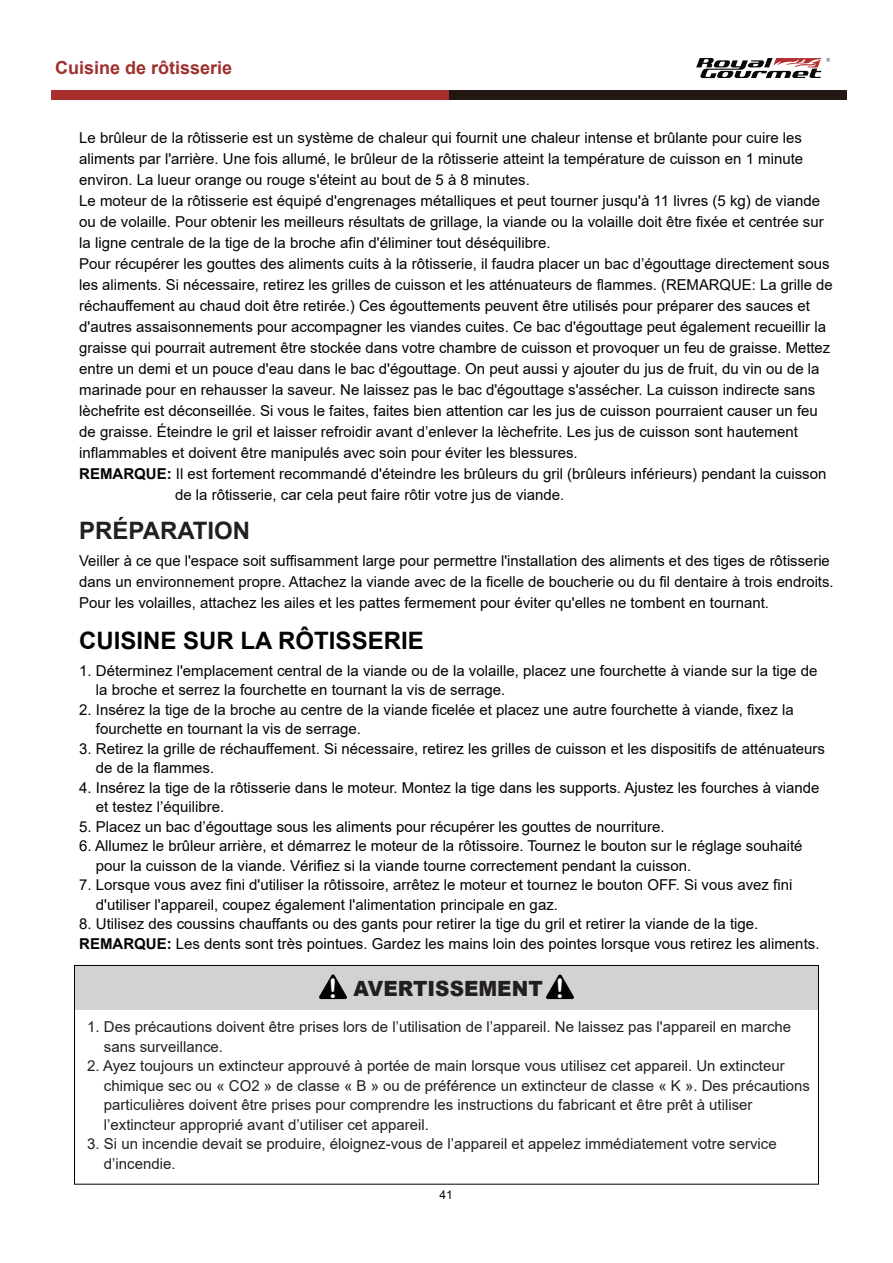
<style>
.page{position:relative;width:893px;height:1263px;background:#fff}
.page>*{position:absolute;margin:0;border:0;box-sizing:border-box;transform-origin:0 0}
.t1{font:700 24px "Arial";color:#030303}
.t2{font:700 24px "Arial";color:#231f20}
.t3{font:900 21px "Arial";color:#231f20;scale:.95 1}
.t4{font:700 18px "Arial";color:#9f312d}
.t5{font:15px/19.5px "Arial";color:#030303}
.t6{font:15px/19.5px "Arial";color:#231f20}
.t7{font:12px "Arial";color:#030303}
.s1{font-weight:700}
.s2{font-family:"Arial Rounded MT Bold";font-weight:400;font-size:26.85px;color:#fff}
</style>
<div class="page">
<div style="left:449px;top:90px;width:398px;height:9px;background:#221713"></div>
<div style="left:51px;top:90px;width:398px;height:9px;background:#a92f2e"></div>
<svg style="left:696px;top:58px;width:134px;height:20px"></svg>
<div style="left:75px;top:965px;width:743px;height:45px;background:#d1d2d4"></div>
<div style="left:74px;top:965px;width:745px;height:219px;border:1px solid #030303"></div>
<svg style="left:546px;top:974px;width:28px;height:25px"></svg>
<svg style="left:319px;top:974px;width:28px;height:25px"></svg>
<p class="t4" style="left:55px;top:55px;width:179px">Cuisine de rôtisserie</p>
<p class="t5" style="left:79px;top:128px;width:724px">Le brûleur de la rôtisserie est un système de chaleur qui fournit une chaleur intense et brûlante pour cuire les</p>
<p class="t5" style="left:79px;top:149px;width:725px">aliments par l'arrière. Une fois allumé, le brûleur de la rôtisserie atteint la température de cuisson en 1 minute</p>
<p class="t5" style="left:79px;top:170px;width:452px">environ. La lueur orange ou rouge s'éteint au bout de 5 à 8 minutes.</p>
<p class="t5" style="left:79px;top:191px;width:742px">Le moteur de la rôtisserie est équipé d'engrenages métalliques et peut tourner jusqu'à 11 livres (5 kg) de viande</p>
<p class="t5" style="left:79px;top:212px;width:746px">ou de volaille. Pour obtenir les meilleurs résultats de grillage, la viande ou la volaille doit être fixée et centrée sur</p>
<p class="t5" style="left:79px;top:233px;width:473px">la ligne centrale de la tige de la broche afin d'éliminer tout déséquilibre.</p>
<p class="t5" style="left:79px;top:254px;width:752px">Pour récupérer les gouttes des aliments cuits à la rôtisserie, il faudra placer un bac d’égouttage directement sous</p>
<p class="t5" style="left:79px;top:275px;width:755px">les aliments. Si nécessaire, retirez les grilles de cuisson et les atténuateurs de flammes. (REMARQUE: La grille de</p>
<p class="t5" style="left:79px;top:296px;width:732px">réchauffement au chaud doit être retirée.) Ces égouttements peuvent être utilisés pour préparer des sauces et</p>
<p class="t5" style="left:79px;top:317px;width:748px">d'autres assaisonnements pour accompagner les viandes cuites. Ce bac d'égouttage peut également recueillir la</p>
<p class="t5" style="left:79px;top:338px;width:753px">graisse qui pourrait autrement être stockée dans votre chambre de cuisson et provoquer un feu de graisse. Mettez</p>
<p class="t5" style="left:79px;top:359px;width:742px">entre un demi et un pouce d'eau dans le bac d'égouttage. On peut aussi y ajouter du jus de fruit, du vin ou de la</p>
<p class="t5" style="left:79px;top:380px;width:738px">marinade pour en rehausser la saveur. Ne laissez pas le bac d'égouttage s'assécher. La cuisson indirecte sans</p>
<p class="t5" style="left:79px;top:401px;width:740px">lèchefrite est déconseillée. Si vous le faites, faites bien attention car les jus de cuisson pourraient causer un feu</p>
<p class="t5" style="left:79px;top:422px;width:720px">de graisse. Éteindre le gril et laisser refroidir avant d’enlever la lèchefrite. Les jus de cuisson sont hautement</p>
<p class="t5" style="left:79px;top:443px;width:500px">inflammables et doivent être manipulés avec soin pour éviter les blessures.</p>
<p class="t5" style="left:79px;top:464px;width:749px"><span class="s1">REMARQUE:</span> Il est fortement recommandé d'éteindre les brûleurs du gril (brûleurs inférieurs) pendant la cuisson</p>
<p class="t5" style="left:175px;top:485px;width:391px">de la rôtisserie, car cela peut faire rôtir votre jus de viande.</p>
<h1 class="t2" style="left:79px;top:513px;width:173px">PRÉPARATION</h1>
<p class="t5" style="left:79px;top:550px;width:756px;line-height:21px">Veiller à ce que l'espace soit suffisamment large pour permettre l'installation des aliments et des tiges de rôtisserie dans un environnement propre. Attachez la viande avec de la ficelle de boucherie ou du fil dentaire à trois endroits.<br>Pour les volailles, attachez les ailes et les pattes fermement pour éviter qu'elles ne tombent en tournant.</p>
<h1 class="t1" style="left:79px;top:624px;width:346px">CUISINE SUR LA RÔTISSERIE</h1>
<p class="t5" style="left:96px;top:661px;width:723px;text-indent:-17px">1. Déterminez l'emplacement central de la viande ou de la volaille, placez une fourchette à viande sur la tige de la broche et serrez la fourchette en tournant la vis de serrage.</p>
<p class="t5" style="left:96px;top:700px;width:699px;text-indent:-17px">2. Insérez la tige de la broche au centre de la viande ficelée et placez une autre fourchette à viande, fixez la fourchette en tournant la vis de serrage.</p>
<p class="t5" style="left:96px;top:739px;width:731px;text-indent:-17px">3. Retirez la grille de réchauffement. Si nécessaire, retirez les grilles de cuisson et les dispositifs de atténuateurs de de la flammes.</p>
<p class="t5" style="left:96px;top:778px;width:725px;text-indent:-17px">4. Insérez la tige de la rôtisserie dans le moteur. Montez la tige dans les supports. Ajustez les fourches à viande et testez l’équilibre.</p>
<p class="t5" style="left:79px;top:817px;width:587px">5. Placez un bac d’égouttage sous les aliments pour récupérer les gouttes de nourriture.</p>
<p class="t5" style="left:96px;top:836px;width:708px;text-indent:-17px">6. Allumez le brûleur arrière, et démarrez le moteur de la rôtissoire. Tournez le bouton sur le réglage souhaité pour la cuisson de la viande. Vérifiez si la viande tourne correctement pendant la cuisson.</p>
<p class="t5" style="left:96px;top:875px;width:698px;text-indent:-17px">7. Lorsque vous avez fini d'utiliser la rôtissoire, arrêtez le moteur et tournez le bouton OFF. Si vous avez fini d'utiliser l'appareil, coupez également l'alimentation principale en gaz.</p>
<p class="t5" style="left:79px;top:914px;width:742px">8. Utilisez des coussins chauffants ou des gants pour retirer la tige du gril et retirer la viande de la tige.<br><span class="s1">REMARQUE:</span> Les dents sont très pointues. Gardez les mains loin des pointes lorsque vous retirez les aliments.</p>
<h2 class="t3" style="left:329px;top:973px;width:250px"><span class="s2">!</span> AVERTISSEMENT <span class="s2">!</span></h2>
<p class="t6" style="left:104px;top:1017px;width:689px;text-indent:-17px">1. Des précautions doivent être prises lors de l’utilisation de l’appareil. Ne laissez pas l'appareil en marche sans surveillance.</p>
<p class="t6" style="left:104px;top:1056px;width:708px;text-indent:-17px">2. Ayez toujours un extincteur approuvé à portée de main lorsque vous utilisez cet appareil. Un extincteur chimique sec ou « CO2 » de classe « B » ou de préférence un extincteur de classe « K ». Des précautions particulières doivent être prises pour comprendre les instructions du fabricant et être prêt à utiliser l’extincteur approprié avant d’utiliser cet appareil.</p>
<p class="t6" style="left:104px;top:1134px;width:674px;text-indent:-17px">3. Si un incendie devait se produire, éloignez-vous de l’appareil et appelez immédiatement votre service d’incendie.</p>
<p class="t7" style="left:440px;top:1186px;width:15px">41</p>
</div>
